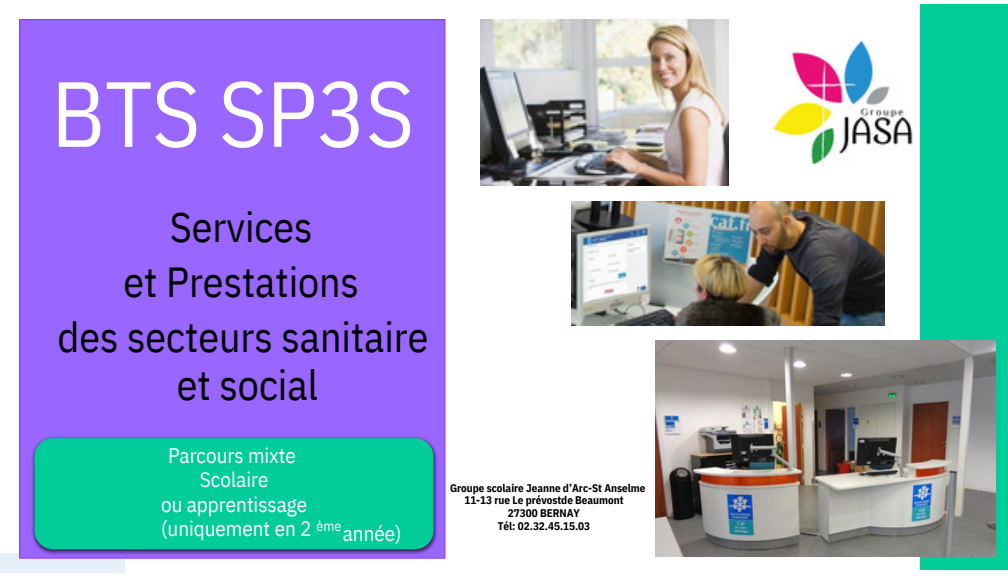
<style>
.page{position:relative;width:1008px;height:576px;background:#fff}
.page>*{position:absolute;margin:0;border:0;box-sizing:border-box;transform-origin:0 0}
.t1{font:92.4px "IBM Plex Sans Cond";letter-spacing:-.005em;color:#fff}
.t2{font:42px/55.2px "IBM Plex Sans Cond";color:#000;text-align:center}
.t3{font:21.2px/24.4px "IBM Plex Sans Cond";color:#fff;text-align:center}
.t4{font:14px "IBM Plex Sans Cond";color:#fff}
.t5{font:700 11.2px "IBM Plex Sans Cond";color:#000}
</style>
<div class="page">
<div style="left:0;top:554px;width:124px;height:19px;background:#e6f0f9"></div>
<div style="left:20px;top:20px;width:425px;height:538px;background:#96f"></div>
<div style="left:920px;top:4px;width:88px;height:566px;background:#0c9"></div>
<img style="left:655px;top:341px;width:341px;height:216px">
<img style="left:480px;top:20px;width:248px;height:166px">
<img style="left:572px;top:201px;width:313px;height:124px">
<img style="left:775px;top:41px;width:138px;height:123px">
<img style="left:34px;top:436px;width:400px;height:127px">
<div style="left:35px;top:438px;width:399px;height:111px;background:#0c9;border-radius:19px"></div>
<h1 class="t1" style="left:51px;top:52px;width:365px">BTS SP3S</h1>
<h2 class="t2" style="left:58px;top:198px;width:372px">Services<br>et Prestations<br>des secteurs sanitaire</h2>
<h2 class="t2" style="left:177px;top:356px;width:143px">et social</h2>
<h3 class="t3" style="left:161px;top:443px;width:152px">Parcours mixte<br>Scolaire<br>ou apprentissage (uniquement en 2</h3>
<p class="t4" style="left:317px;top:516px;width:26px">ème</p>
<h3 class="t3" style="left:343px;top:521px;width:60px">année)</h3>
<p class="t5" style="left:450px;top:480px;width:197px">Groupe scolaire Jeanne d’Arc-St Anselme</p>
<p class="t5" style="left:464px;top:493px;width:161px">11-13 rue Le prévostde Beaumont</p>
<p class="t5" style="left:508px;top:506px;width:74px">27300 BERNAY</p>
<p class="t5" style="left:498px;top:518px;width:94px">Tél: 02.32.45.15.03</p>
</div>
